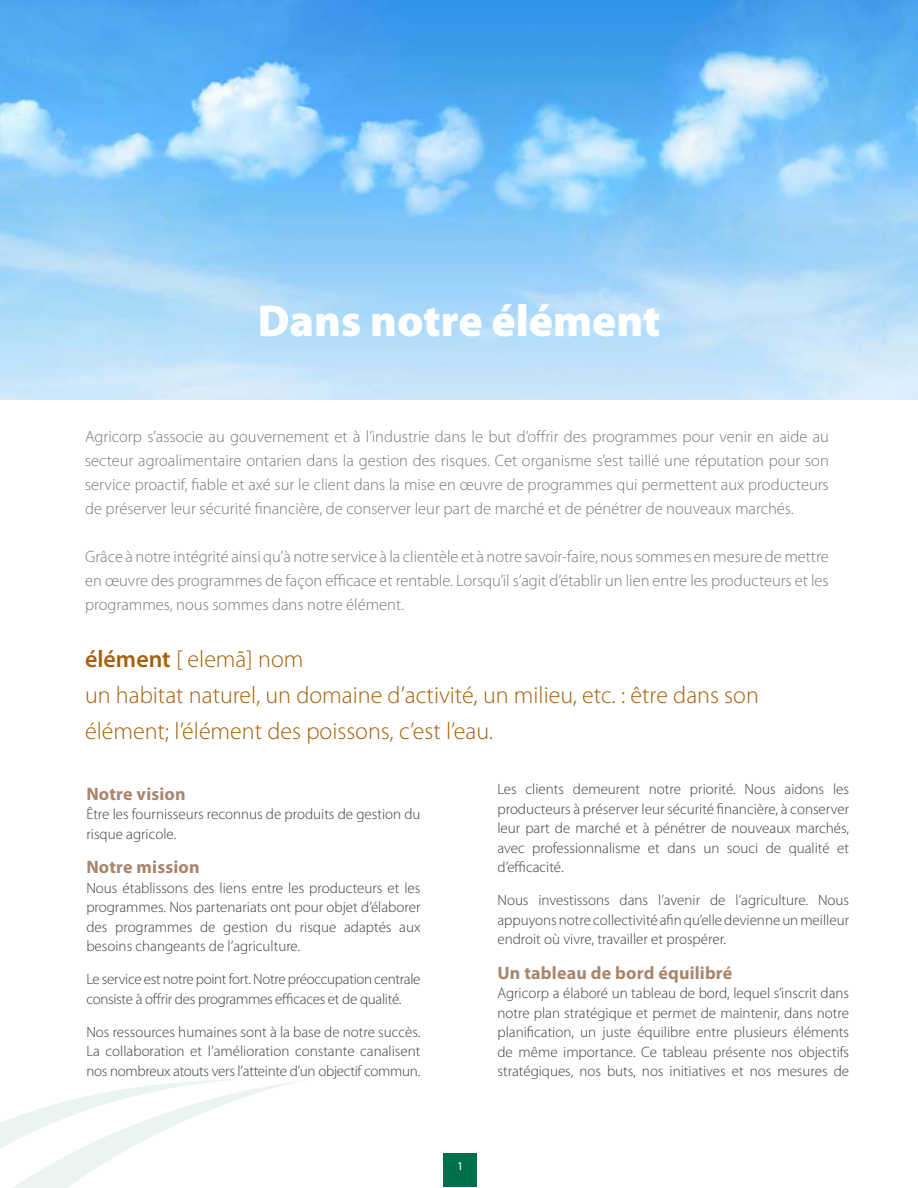
<style>
.page{position:relative;width:918px;height:1188px;background:#fff}
.page>*{position:absolute;margin:0;border:0;box-sizing:border-box;transform-origin:0 0}
.t1{font:900 44.85px "Myriad Pro";color:#fff}
.t2{font:300 24px/36px "Myriad Pro";color:#a6600b}
.t3{font:700 18px "Myriad Pro";letter-spacing:.01em;color:#a8866e}
.Body_subparagraph{font:300 16.5px/24px "Myriad Pro";color:#76787b;text-align:justify}
.body_copy{font:300 15px/19.5px "Myriad Pro";color:#3e3e3f;text-align:justify}
.body_copy-2{font:300 15px/19.5px "Myriad Pro";letter-spacing:-.02em;color:#3e3e3f}
.t4{font:12px "Myriad Pro";color:#fff}
.s1{font-weight:600}
</style>
<div class="page">
<div style="left:443px;top:1154px;width:34px;height:33px;background:#007049"></div>
<svg style="left:0;top:1080px;width:299px;height:108px"></svg>
<img style="left:1px;top:0;width:917px;height:400px">
<p class="t1" style="left:258px;top:296px;width:404px">Dans notre élément</p>
<p class="Body_subparagraph" style="left:85px;top:425px;width:745px">Agricorp s’associe au gouvernement et à l’industrie dans le but d’offrir des programmes pour venir en aide au secteur agroalimentaire ontarien dans la gestion des risques. Cet organisme s’est taillé une réputation pour son service proactif, fiable et axé sur le client dans la mise en œuvre de programmes qui permettent aux producteurs de préserver leur sécurité financière, de conserver leur part de marché et de pénétrer de nouveaux marchés.</p>
<p class="Body_subparagraph" style="left:85px;top:545px;width:745px">Grâce à notre intégrité ainsi qu’à notre service à la clientèle et à notre savoir-faire, nous sommes en mesure de mettre en œuvre des programmes de façon efficace et rentable. Lorsqu’il s’agit d’établir un lien entre les producteurs et les programmes, nous sommes dans notre élément.</p>
<p class="t2" style="left:85px;top:642px;width:220px"><span class="s1">élément</span> [ elemã] nom</p>
<p class="t2" style="left:85px;top:678px;width:675px">un habitat naturel, un domaine d’activité, un milieu, etc. : être dans son élément; l’élément des poissons, c’est l’eau.</p>
<p class="t3" style="left:86px;top:782px;width:101px">Notre vision</p>
<p class="body_copy" style="left:86px;top:805px;width:336px">Être les fournisseurs reconnus de produits de gestion du risque agricole.</p>
<p class="t3" style="left:86px;top:856px;width:115px">Notre mission</p>
<p class="body_copy" style="left:86px;top:878px;width:336px">Nous établissons des liens entre les producteurs et les programmes. Nos partenariats ont pour objet d’élaborer des programmes de gestion du risque adaptés aux besoins changeants de l’agriculture.</p>
<p class="body_copy-2" style="left:86px;top:970px;width:336px">Le service est notre point fort. Notre préoccupation centrale consiste à offrir des programmes efficaces et de qualité.</p>
<p class="body_copy" style="left:86px;top:1022px;width:336px">Nos ressources humaines sont à la base de notre succès.<br>La collaboration et l’amélioration constante canalisent nos nombreux atouts vers l’atteinte d’un objectif commun.</p>
<p class="t4" style="left:457px;top:1159px;width:8px">1</p>
<p class="body_copy" style="left:497px;top:780px;width:353px">Les clients demeurent notre priorité. Nous aidons les producteurs à préserver leur sécurité financière, à conserver leur part de marché et à pénétrer de nouveaux marchés, avec professionnalisme et dans un souci de qualité et d’efficacité.</p>
<p class="body_copy" style="left:497px;top:891px;width:353px">Nous investissons dans l’avenir de l’agriculture. Nous appuyons notre collectivité afin qu’elle devienne un meilleur endroit où vivre, travailler et prospérer.</p>
<p class="t3" style="left:497px;top:961px;width:236px">Un tableau de bord équilibré</p>
<p class="body_copy" style="left:497px;top:984px;width:353px">Agricorp a élaboré un tableau de bord, lequel s’inscrit dans notre plan stratégique et permet de maintenir, dans notre planification, un juste équilibre entre plusieurs éléments de même importance. Ce tableau présente nos objectifs stratégiques, nos buts, nos initiatives et nos mesures de</p>
</div>
